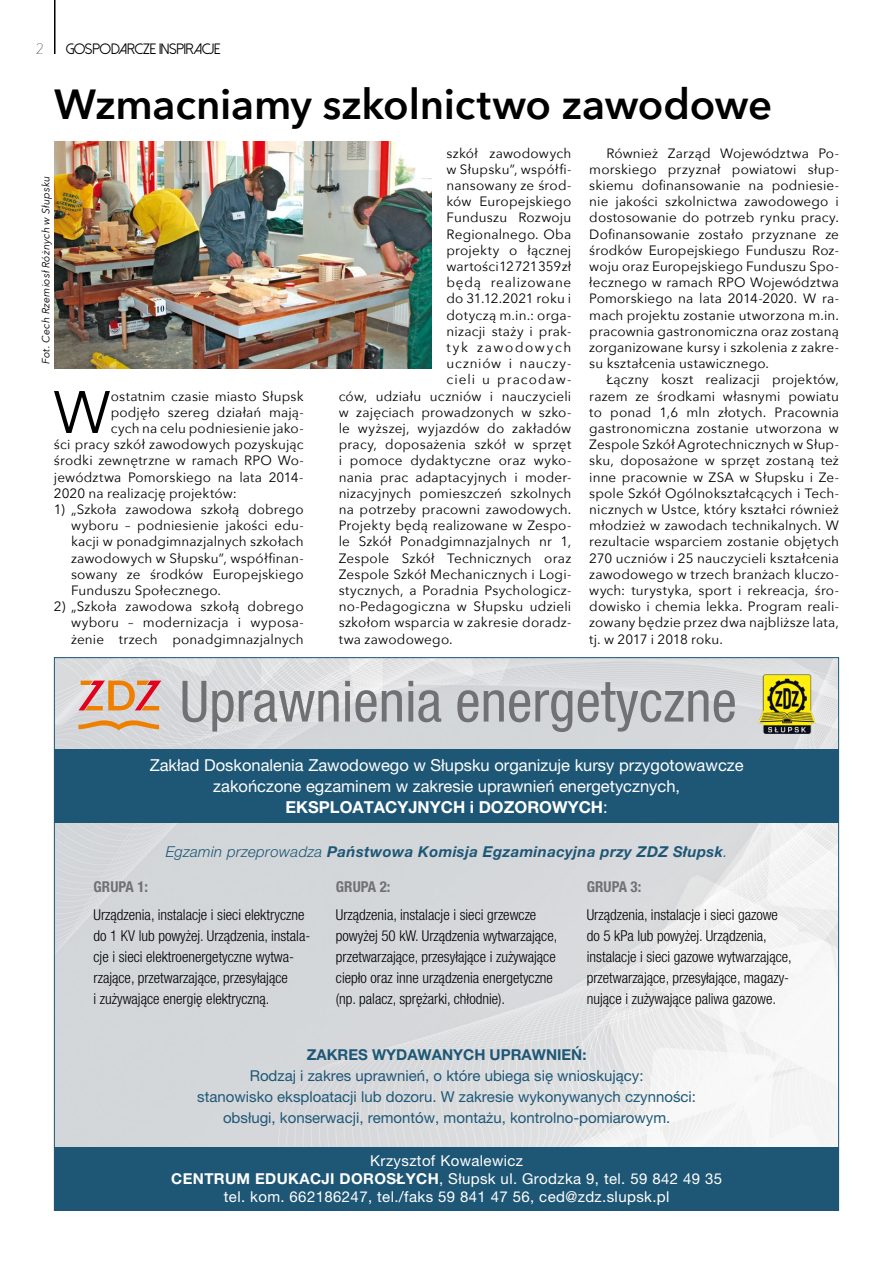
<style>
.page{position:relative;width:893px;height:1263px;background:#fff}
.page>*{position:absolute;margin:0;border:0;box-sizing:border-box;transform-origin:0 0}
.t1{font:59.25px "Avenir Next";color:#000}
.t2{font:condensed 57px "Helvetica Neue LT Pro";color:#707173}
.t3{font:600 42px "Avenir Next";letter-spacing:-.005em;color:#000}
.t4{font:16.5px/21px "Helvetica Neue LT Pro";color:#fff;text-align:center}
.t5{font:300 condensed 15px/21px "Helvetica Neue LT Pro";color:#000}
.t6{font:15px/21px "Helvetica Neue LT Pro";color:#1e5776;text-align:center}
.t7{font:15px/18px "Helvetica Neue LT Pro";letter-spacing:.025em;color:#fff;text-align:center}
.t8{font:italic 700 15px "Helvetica Neue LT Pro";letter-spacing:.025em;color:#1e5776}
.t9{font:700 15px "Helvetica Neue LT Pro";color:#1e5776}
.t10{font:700 condensed 15px "Helvetica Neue LT Pro";color:#707173}
.t11{font:15px "Dolce Vita";color:#000}
.t12{font:200 15px "Avenir Next";color:#000}
.t13{font:13.5px/16.2px "Avenir Next";letter-spacing:.015em;color:#000;text-align:justify}
.t14{font:13.5px "Avenir Next";letter-spacing:.05em;color:#000}
.t15{font:13.5px "Avenir Next";letter-spacing:.055em;color:#000}
.t16{font:13.5px "Avenir Next";letter-spacing:.075em;color:#000}
.t17{font:13.5px "Avenir Next";letter-spacing:.12em;color:#000}
.t18{font:italic 10.5px "Avenir Next";letter-spacing:.02em;color:#000}
.s1{font-weight:700}
.s2{font-weight:300}
</style>
<div class="page">
<img style="left:56px;top:659px;width:781px;height:488px">
<svg style="left:78px;top:681px;width:83px;height:29px;background:#dea086"></svg>
<svg style="left:78px;top:720px;width:81px;height:10px"></svg>
<img style="left:758px;top:674px;width:58px;height:59px">
<div style="left:54px;top:749px;width:785px;height:73px;background:#1e5776"></div>
<div style="left:54px;top:1147px;width:785px;height:63px;background:#1e5776"></div>
<img style="left:54px;top:141px;width:378px;height:227px">
<hr style="left:54px;top:0;width:2px;height:54px;background:#000">
<p class="t12" style="left:36px;top:36px;width:10px">2</p>
<p class="t11" style="left:66px;top:41px;width:156px">GOSPODARCZE INSPIRACJE</p>
<h3 class="t3" style="left:54px;top:68px;width:720px">Wzmacniamy szkolnictwo zawodowe</h3>
<p class="t18" style="left:37px;top:364px;width:189px;rotate:-90deg">Fot. Cech Rzemiosł Różnych w Słupsku</p>
<h1 class="t1" style="left:53px;top:362px;width:59px">W</h1>
<p class="t13" style="left:111px;top:387px;width:194px">ostatnim czasie miasto Słupsk</p>
<p class="t13" style="left:111px;top:403px;width:194px">podjęło szereg działań mają-</p>
<p class="t13" style="left:111px;top:420px;width:194px">cych na celu podniesienie jako-</p>
<p class="t13" style="left:54px;top:436px;width:251px">ści pracy szkół zawodowych pozyskując</p>
<p class="t13" style="left:54px;top:452px;width:251px">środki zewnętrzne w ramach RPO Wo-</p>
<p class="t13" style="left:54px;top:468px;width:251px">jewództwa Pomorskiego na lata 2014-</p>
<p class="t13" style="left:54px;top:484px;width:184px">2020 na realizację projektów:</p>
<p class="t13" style="left:71px;top:501px;width:234px;text-indent:-17px">1) „Szkoła zawodowa szkołą dobrego wyboru – podniesienie jakości edu&shy;kacji w ponadgimnazjalnych szkołach zawodowych w Słupsku”, współfinan&shy;sowany ze środków Europejskiego Funduszu Społecznego.</p>
<p class="t13" style="left:71px;top:598px;width:234px;text-indent:-17px">2) „Szkoła zawodowa szkołą dobrego wyboru – modernizacja i wyposa&shy;żenie trzech ponadgimnazjalnych</p>
<p class="t13" style="left:446px;top:144px;width:126px">szkół zawodowych</p>
<p class="t13" style="left:446px;top:160px;width:126px">w Słupsku”, współfi-</p>
<p class="t13" style="left:446px;top:177px;width:126px">nansowany ze środ-</p>
<p class="t13" style="left:446px;top:193px;width:126px">ków Europejskiego</p>
<p class="t13" style="left:446px;top:209px;width:126px">Funduszu Rozwoju</p>
<p class="t13" style="left:446px;top:225px;width:126px">Regionalnego. Oba</p>
<p class="t13" style="left:446px;top:241px;width:126px">projekty o łącznej</p>
<p class="t13" style="left:446px;top:258px;width:126px">wartości 12 721 359 zł</p>
<p class="t14" style="left:446px;top:271px;width:126px">będą realizowane</p>
<p class="t13" style="left:446px;top:290px;width:126px">do 31.12.2021 roku i</p>
<p class="t13" style="left:446px;top:306px;width:126px">dotyczą m.in.: orga-</p>
<p class="t13" style="left:446px;top:322px;width:126px">nizacji staży i prak-</p>
<p class="t17" style="left:446px;top:336px;width:126px">tyk zawodowych</p>
<p class="t15" style="left:446px;top:352px;width:126px">uczniów i nauczy-</p>
<p class="t16" style="left:446px;top:368px;width:126px">cieli u pracodaw-</p>
<p class="t13" style="left:339px;top:387px;width:234px">ców, udziału uczniów i nauczycieli</p>
<p class="t13" style="left:339px;top:403px;width:234px">w zajęciach prowadzonych w szko-</p>
<p class="t13" style="left:339px;top:420px;width:234px">le wyższej, wyjazdów do zakładów</p>
<p class="t13" style="left:339px;top:436px;width:234px">pracy, doposażenia szkół w sprzęt</p>
<p class="t13" style="left:339px;top:452px;width:234px">i pomoce dydaktyczne oraz wyko-</p>
<p class="t13" style="left:339px;top:468px;width:234px">nania prac adaptacyjnych i moder-</p>
<p class="t13" style="left:339px;top:484px;width:234px">nizacyjnych pomieszczeń szkolnych</p>
<p class="t13" style="left:339px;top:501px;width:234px">na potrzeby pracowni zawodowych.</p>
<p class="t13" style="left:339px;top:517px;width:234px">Projekty będą realizowane w Zespo-</p>
<p class="t13" style="left:339px;top:533px;width:234px">le Szkół Ponadgimnazjalnych nr 1,</p>
<p class="t13" style="left:339px;top:549px;width:234px">Zespole Szkół Technicznych oraz</p>
<p class="t13" style="left:339px;top:565px;width:234px">Zespole Szkół Mechanicznych i Logi-</p>
<p class="t13" style="left:339px;top:582px;width:234px">stycznych, a Poradnia Psychologicz-</p>
<p class="t13" style="left:339px;top:598px;width:234px">no-Pedagogiczna w Słupsku udzieli</p>
<p class="t13" style="left:339px;top:614px;width:234px">szkołom wsparcia w zakresie doradz-</p>
<p class="t13" style="left:339px;top:630px;width:116px">twa zawodowego.</p>
<p class="t13" style="left:589px;top:144px;width:251px;text-indent:17px">Również Zarząd Województwa Po&shy;morskiego przyznał powiatowi słup&shy;skiemu dofinansowanie na podniesie&shy;nie jakości szkolnictwa zawodowego i dostosowanie do potrzeb rynku pracy.<br>Dofinansowanie zostało przyznane ze środków Europejskiego Funduszu Roz&shy;woju oraz Europejskiego Funduszu Spo&shy;łecznego w ramach RPO Województwa Pomorskiego na lata 2014-2020. W ra&shy;mach projektu zostanie utworzona m.in. pracownia gastronomiczna oraz zostaną zorganizowane kursy i szkolenia z zakre&shy;su kształcenia ustawicznego.</p>
<p class="t13" style="left:589px;top:371px;width:251px;text-indent:17px">Łączny koszt realizacji projektów, razem ze środkami własnymi powiatu to ponad 1,6 mln złotych. Pracownia gastronomiczna zostanie utworzona w Zespole Szkół Agrotechnicznych w Słup&shy;sku, doposażone w sprzęt zostaną też inne pracownie w ZSA w Słupsku i Ze&shy;spole Szkół Ogólnokształcących i Tech&shy;nicznych w Ustce, który kształci również młodzież w zawodach technikalnych. W rezultacie wsparciem zostanie objętych 270 uczniów i 25 nauczycieli kształcenia zawodowego w trzech branżach kluczo&shy;wych: turystyka, sport i rekreacja, śro&shy;dowisko i chemia lekka. Program reali&shy;zowany będzie przez dwa najbliższe lata, tj. w 2017 i 2018 roku.</p>
<h2 class="t2" style="left:180px;top:668px;width:559px">Uprawnienia energetyczne</h2>
<p class="t4" style="left:150px;top:754px;width:595px">Zakład Doskonalenia Zawodowego w Słupsku organizuje kursy przygotowawcze zakończone egzaminem w zakresie uprawnień energetycznych,<br><span class="s1">EKSPLOATACYJNYCH i DOZOROWYCH</span>:</p>
<p class="t8" style="left:166px;top:843px;width:563px"><span class="s2">Egzamin przeprowadza</span> Państwowa Komisja Egzaminacyjna przy ZDZ Słupsk<span class="s2">.</span></p>
<p class="t10" style="left:94px;top:878px;width:56px">GRUPA 1:</p>
<p class="t5" style="left:94px;top:904px;width:218px">Urządzenia, instalacje i sieci elektryczne do 1 KV lub powyżej. Urządzenia, instala&shy;cje i sieci elektroenergetyczne wytwa&shy;rzające, przetwarzające, przesyłające<br>i zużywające energię elektryczną.</p>
<p class="t10" style="left:336px;top:878px;width:56px">GRUPA 2:</p>
<p class="t5" style="left:336px;top:904px;width:223px">Urządzenia, instalacje i sieci grzewcze powyżej 50 kW. Urządzenia wytwarzające, przetwarzające, przesyłające i zużywające ciepło oraz inne urządzenia energetyczne (np. palacz, sprężarki, chłodnie).</p>
<p class="t10" style="left:587px;top:878px;width:56px">GRUPA 3:</p>
<p class="t5" style="left:587px;top:904px;width:207px">Urządzenia, instalacje i sieci gazowe do 5 kPa lub powyżej. Urządzenia, instalacje i sieci gazowe wytwarzające, przetwarzające, przesyłające, magazy&shy;nujące i zużywające paliwa gazowe.</p>
<p class="t9" style="left:307px;top:1045px;width:281px">ZAKRES WYDAWANYCH UPRAWNIEŃ:</p>
<p class="t6" style="left:197px;top:1065px;width:500px">Rodzaj i zakres uprawnień, o które ubiega się wnioskujący:<br>stanowisko eksploatacji lub dozoru. W zakresie wykonywanych czynności: obsługi, konserwacji, remontów, montażu, kontrolno-pomiarowym.</p>
<p class="t7" style="left:171px;top:1151px;width:552px">Krzysztof Kowalewicz<br><span class="s1">CENTRUM EDUKACJI DOROSŁYCH</span>, Słupsk ul. Grodzka 9, tel. 59 842 49 35 tel. kom. 662186247, tel./faks 59 841 47 56, ced@zdz.slupsk.pl</p>
</div>
